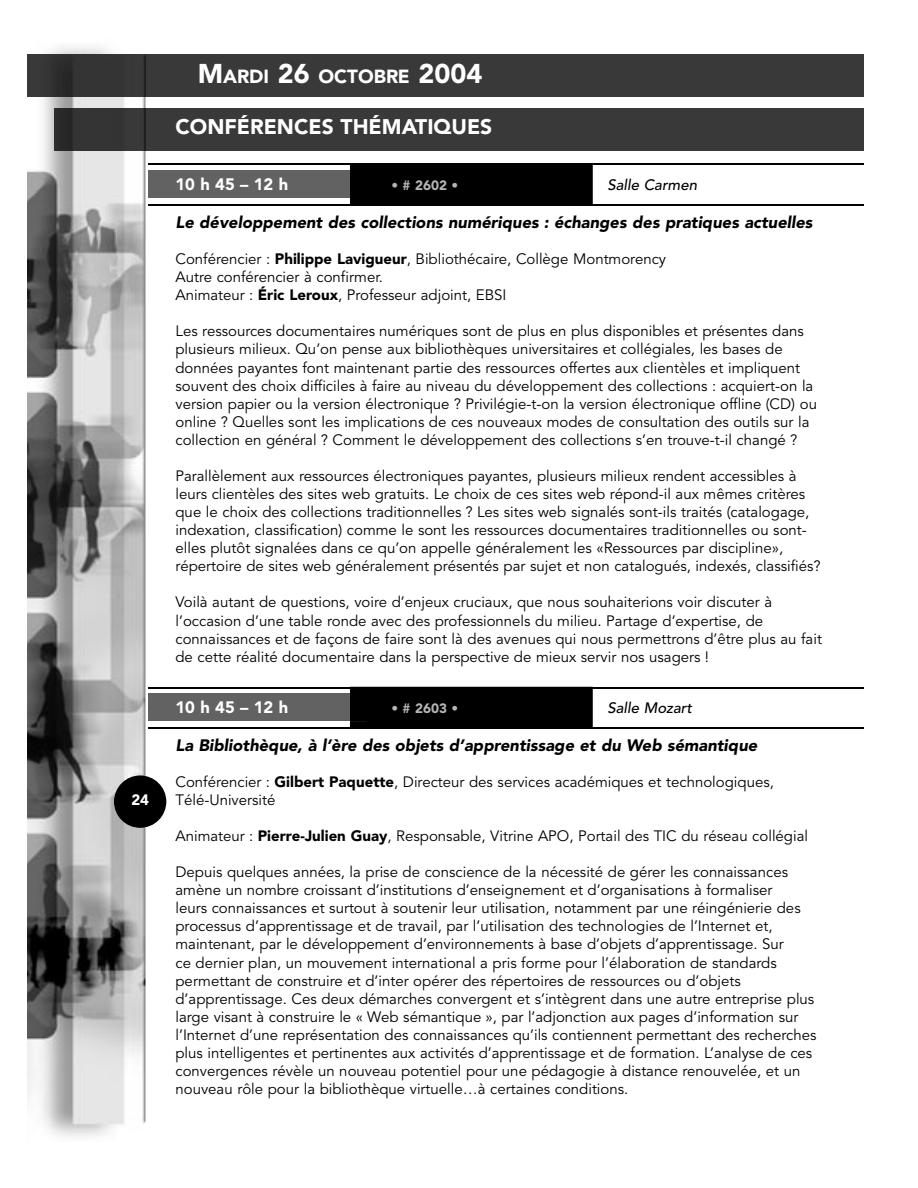
<style>
.page{position:relative;width:918px;height:1188px;background:#fff}
.page>*{position:absolute;margin:0;border:0;box-sizing:border-box;transform-origin:0 0}
.t1{font:900 21px "Avenir";color:#fff}
.t2{font:900 18.9px "Avenir";color:#fff}
.t3{font:italic 900 16.5px "Avenir";color:#000}
.t4{font:900 16.5px "Avenir";color:#fff}
.t5{font:15px/18px "Avenir";color:#000}
.t6{font:italic 500 15px "Avenir";color:#000}
.t7{font:900 15px "Avenir";color:#fff}
.t8{font:900 13.5px "Avenir";color:#b5b5b4}
.s1{font-size:27px}
.s2{font-weight:900}
</style>
<div class="page">
<img style="left:27px;top:47px;width:119px;height:1090px">
<svg style="left:114px;top:776px;width:52px;height:52px;background:#2f2f2f"></svg>
<div style="left:350px;top:688px;width:243px;height:40px;background:#000"></div>
<div style="left:148px;top:694px;width:202px;height:27px;background:#626262"></div>
<div style="left:350px;top:694px;width:16px;height:27px;background:#000"></div>
<hr style="left:148px;top:687px;width:716px;height:1px;background:#000">
<hr style="left:148px;top:728px;width:716px;height:1px;background:#000">
<div style="left:350px;top:163px;width:243px;height:41px;background:#000"></div>
<div style="left:148px;top:170px;width:202px;height:28px;background:#626262"></div>
<div style="left:350px;top:170px;width:16px;height:28px;background:#000"></div>
<hr style="left:148px;top:164px;width:716px;height:1px;background:#000">
<hr style="left:148px;top:204px;width:716px;height:2px;background:#000">
<div style="left:146px;top:108px;width:718px;height:42px;background:#393939"></div>
<img style="left:54px;top:108px;width:92px;height:42px">
<div style="left:146px;top:54px;width:718px;height:42px;background:#393939"></div>
<img style="left:27px;top:54px;width:119px;height:42px">
<p class="t7" style="left:131px;top:791px;width:19px">24</p>
<p class="t2" style="left:198px;top:65px;width:286px"><span class="s1">M</span>ARDI <span class="s1">26</span> OCTOBRE <span class="s1">2004</span></p>
<h1 class="t1" style="left:176px;top:114px;width:318px">CONFÉRENCES THÉMATIQUES</h1>
<p class="t4" style="left:176px;top:174px;width:114px">10 h 45 – 12 h</p>
<p class="t8" style="left:392px;top:177px;width:68px">• # 2602 •</p>
<p class="t6" style="left:608px;top:176px;width:91px">Salle Carmen</p>
<p class="t3" style="left:176px;top:212px;width:638px">Le développement des collections numériques : échanges des pratiques actuelles</p>
<p class="t5" style="left:176px;top:250px;width:492px">Conférencier : <span class="s2">Philippe Lavigueur</span>, Bibliothécaire, Collège Montmorency<br>Autre conférencier à confirmer.<br>Animateur : <span class="s2">Éric Leroux</span>, Professeur adjoint, EBSI</p>
<p class="t5" style="left:176px;top:323px;width:643px">Les ressources documentaires numériques sont de plus en plus disponibles et présentes dans plusieurs milieux. Qu’on pense aux bibliothèques universitaires et collégiales, les bases de données payantes font maintenant partie des ressources offertes aux clientèles et impliquent souvent des choix difficiles à faire au niveau du développement des collections : acquiert-on la version papier ou la version électronique ? Privilégie-t-on la version électronique offline (CD) ou online ? Quelles sont les implications de ces nouveaux modes de consultation des outils sur la collection en général ? Comment le développement des collections s’en trouve-t-il changé ?</p>
<p class="t5" style="left:176px;top:467px;width:647px">Parallèlement aux ressources électroniques payantes, plusieurs milieux rendent accessibles à leurs clientèles des sites web gratuits. Le choix de ces sites web répond-il aux mêmes critères que le choix des collections traditionnelles ? Les sites web signalés sont-ils traités (catalogage, indexation, classification) comme le sont les ressources documentaires traditionnelles ou sont&shy;elles plutôt signalées dans ce qu’on appelle généralement les «Ressources par discipline», répertoire de sites web généralement présentés par sujet et non catalogués, indexés, classifiés?</p>
<p class="t5" style="left:176px;top:594px;width:648px">Voilà autant de questions, voire d’enjeux cruciaux, que nous souhaiterions voir discuter à l’occasion d’une table ronde avec des professionnels du milieu. Partage d’expertise, de connaissances et de façons de faire sont là des avenues qui nous permettrons d’être plus au fait de cette réalité documentaire dans la perspective de mieux servir nos usagers !</p>
<p class="t4" style="left:176px;top:697px;width:114px">10 h 45 – 12 h</p>
<p class="t8" style="left:392px;top:700px;width:68px">• # 2603 •</p>
<p class="t6" style="left:608px;top:699px;width:86px">Salle Mozart</p>
<p class="t3" style="left:176px;top:735px;width:583px">La Bibliothèque, à l’ère des objets d’apprentissage et du Web sémantique</p>
<p class="t5" style="left:176px;top:773px;width:600px">Conférencier : <span class="s2">Gilbert Paquette</span>, Directeur des services académiques et technologiques,<br>Télé-Université</p>
<p class="t5" style="left:176px;top:827px;width:634px">Animateur : <span class="s2">Pierre-Julien Guay</span>, Responsable, Vitrine APO, Portail des TIC du réseau collégial</p>
<p class="t5" style="left:176px;top:863px;width:643px">Depuis quelques années, la prise de conscience de la nécessité de gérer les connaissances amène un nombre croissant d’institutions d’enseignement et d’organisations à formaliser<br>leurs connaissances et surtout à soutenir leur utilisation, notamment par une réingénierie des processus d’apprentissage et de travail, par l’utilisation des technologies de l’Internet et, maintenant, par le développement d’environnements à base d’objets d’apprentissage. Sur<br>ce dernier plan, un mouvement international a pris forme pour l’élaboration de standards permettant de construire et d’inter opérer des répertoires de ressources ou d’objets d’apprentissage. Ces deux démarches convergent et s’intègrent dans une autre entreprise plus large visant à construire le « Web sémantique », par l’adjonction aux pages d’information sur l’Internet d’une représentation des connaissances qu’ils contiennent permettant des recherches plus intelligentes et pertinentes aux activités d’apprentissage et de formation. L’analyse de ces convergences révèle un nouveau potentiel pour une pédagogie à distance renouvelée, et un nouveau rôle pour la bibliothèque virtuelle…à certaines conditions.</p>
</div>
